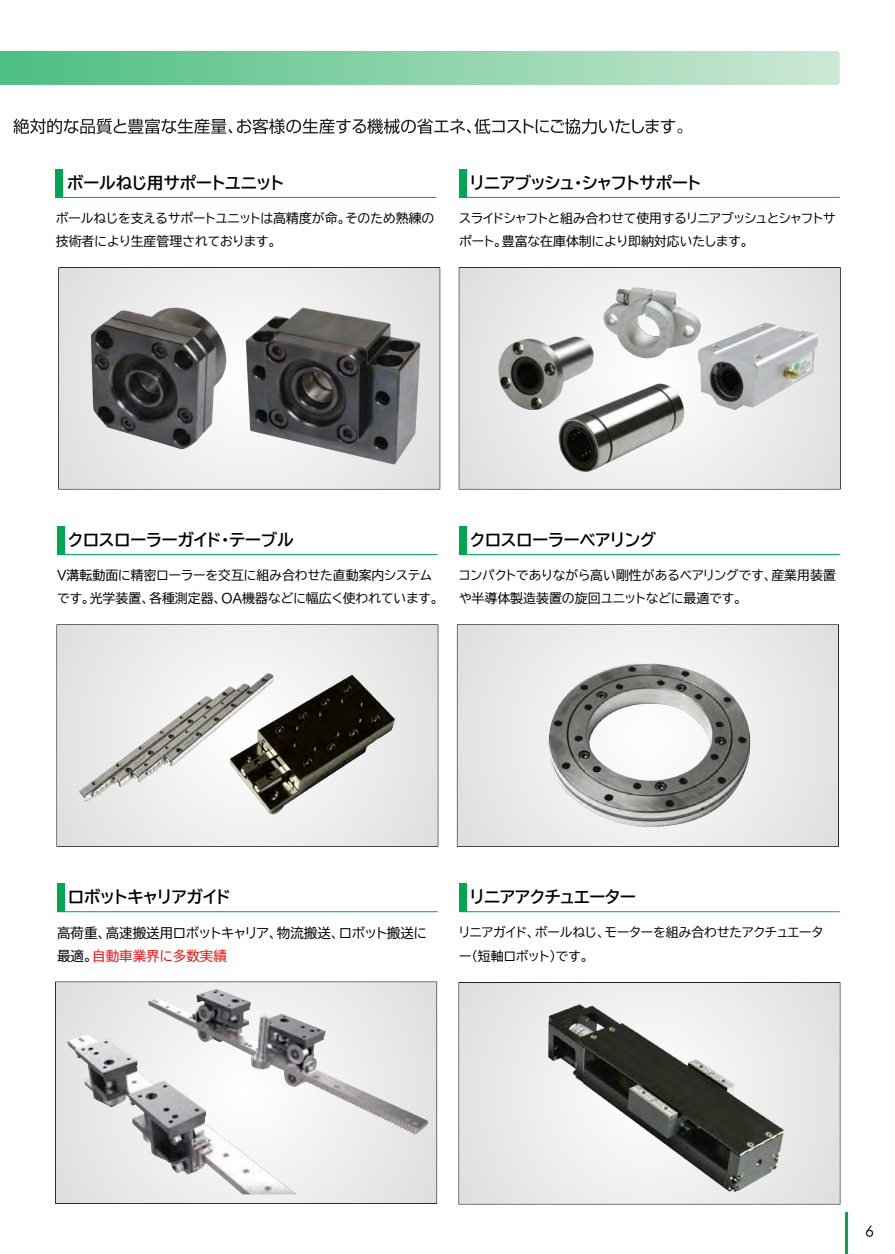
<style>
.page{position:relative;width:895px;height:1254px;background:#fff}
.page>*{position:absolute;margin:0;border:0;box-sizing:border-box;transform-origin:0 0}
.t1{font:16.5px "BIZ UDP Gothic Bold";color:#000}
.t2{font:13.5px "BIZ UDP Gothic";color:#000}
.t3{font:13.5px "BIZ UDP Gothic";color:#f20d0d}
.t4{font:12.9px "BIZ UDP Gothic";color:#000}
.s1{color:#000}
</style>
<div class="page">
<svg style="left:865px;top:1225px;width:8px;height:12px"></svg>
<svg style="left:0;top:51px;width:839px;height:34px;background:#8cd3ab"></svg>
<hr style="left:845px;top:1212px;width:2px;height:42px;background:#00a650">
<hr style="left:56px;top:197px;width:380px;height:1px;background:#00a650">
<div style="left:56px;top:169px;width:7px;height:28px;background:#00a650"></div>
<svg style="left:459px;top:267px;width:381px;height:223px;fill:#eae9e9"></svg>
<div style="left:457px;top:624px;width:381px;height:223px;background:#e6e5e5"></div>
<img style="left:528px;top:624px;width:239px;height:223px">
<svg style="left:58px;top:267px;width:382px;height:223px;fill:#e9e8e8"></svg>
<svg style="left:56px;top:624px;width:382px;height:223px;fill:#e9e9e9"></svg>
<svg style="left:55px;top:982px;width:382px;height:222px;fill:#e8e7e7"></svg>
<img style="left:204px;top:673px;width:216px;height:144px">
<img style="left:69px;top:664px;width:216px;height:144px">
<img style="left:246px;top:307px;width:174px;height:157px">
<hr style="left:57px;top:554px;width:381px;height:1px;background:#00a650">
<div style="left:57px;top:526px;width:8px;height:29px;background:#00a650"></div>
<hr style="left:57px;top:911px;width:381px;height:1px;background:#00a650">
<div style="left:57px;top:883px;width:8px;height:29px;background:#00a650"></div>
<hr style="left:459px;top:197px;width:380px;height:1px;background:#00a650">
<div style="left:459px;top:169px;width:7px;height:28px;background:#00a650"></div>
<hr style="left:459px;top:554px;width:380px;height:1px;background:#00a650">
<div style="left:459px;top:526px;width:7px;height:29px;background:#00a650"></div>
<hr style="left:459px;top:911px;width:380px;height:1px;background:#00a650">
<div style="left:459px;top:883px;width:7px;height:29px;background:#00a650"></div>
<svg style="left:13px;top:118px;width:669px;height:16px"></svg>
<img style="left:148px;top:995px;width:280px;height:140px">
<img style="left:91px;top:307px;width:136px;height:142px">
<img style="left:498px;top:337px;width:95px;height:73px">
<img style="left:603px;top:287px;width:98px;height:71px">
<img style="left:698px;top:323px;width:120px;height:87px">
<img style="left:558px;top:384px;width:126px;height:88px">
<div style="left:458px;top:982px;width:382px;height:222px;background:#e5e4e4"></div>
<img style="left:528px;top:982px;width:271px;height:223px">
<p class="t1" style="left:67px;top:175px;width:218px">ボールねじ用サポートユニット</p>
<p class="t4" style="left:56px;top:212px;width:380px">ボールねじを支えるサポートユニットは高精度が命。そのため熟練の</p>
<p class="t4" style="left:56px;top:235px;width:222px">技術者により生産管理されております。</p>
<p class="t1" style="left:470px;top:175px;width:232px">リニアブッシュ・シャフトサポート</p>
<p class="t4" style="left:459px;top:212px;width:378px">スライドシャフトと組み合わせて使用するリニアブッシュとシャフトサ</p>
<p class="t4" style="left:459px;top:235px;width:291px">ポート。豊富な在庫体制により即納対応いたします。</p>
<p class="t1" style="left:68px;top:532px;width:227px">クロスローラーガイド・テーブル</p>
<p class="t4" style="left:57px;top:569px;width:376px">V溝転動面に精密ローラーを交互に組み合わせた直動案内システム</p>
<p class="t4" style="left:57px;top:592px;width:383px">です。光学装置、各種測定器、OA機器などに幅広く使われています。</p>
<p class="t1" style="left:470px;top:532px;width:187px">クロスローラーベアリング</p>
<p class="t4" style="left:459px;top:569px;width:378px">コンパクトでありながら高い剛性があるベアリングです、産業用装置</p>
<p class="t4" style="left:459px;top:592px;width:284px">や半導体製造装置の旋回ユニットなどに最適です。</p>
<p class="t1" style="left:68px;top:889px;width:163px">ロボットキャリアガイド</p>
<p class="t2" style="left:57px;top:926px;width:371px">高荷重、高速搬送用ロボットキャリア、物流搬送、ロボット搬送に</p>
<p class="t3" style="left:57px;top:949px;width:171px"><span class="s1">最適。</span>自動車業界に多数実績</p>
<p class="t1" style="left:470px;top:889px;width:167px">リニアアクチュエーター</p>
<p class="t4" style="left:459px;top:926px;width:365px">リニアガイド、ボールねじ、モーターを組み合わせたアクチュエータ</p>
<p class="t4" style="left:459px;top:949px;width:131px">ー（短軸ロボット）です。</p>
</div>
